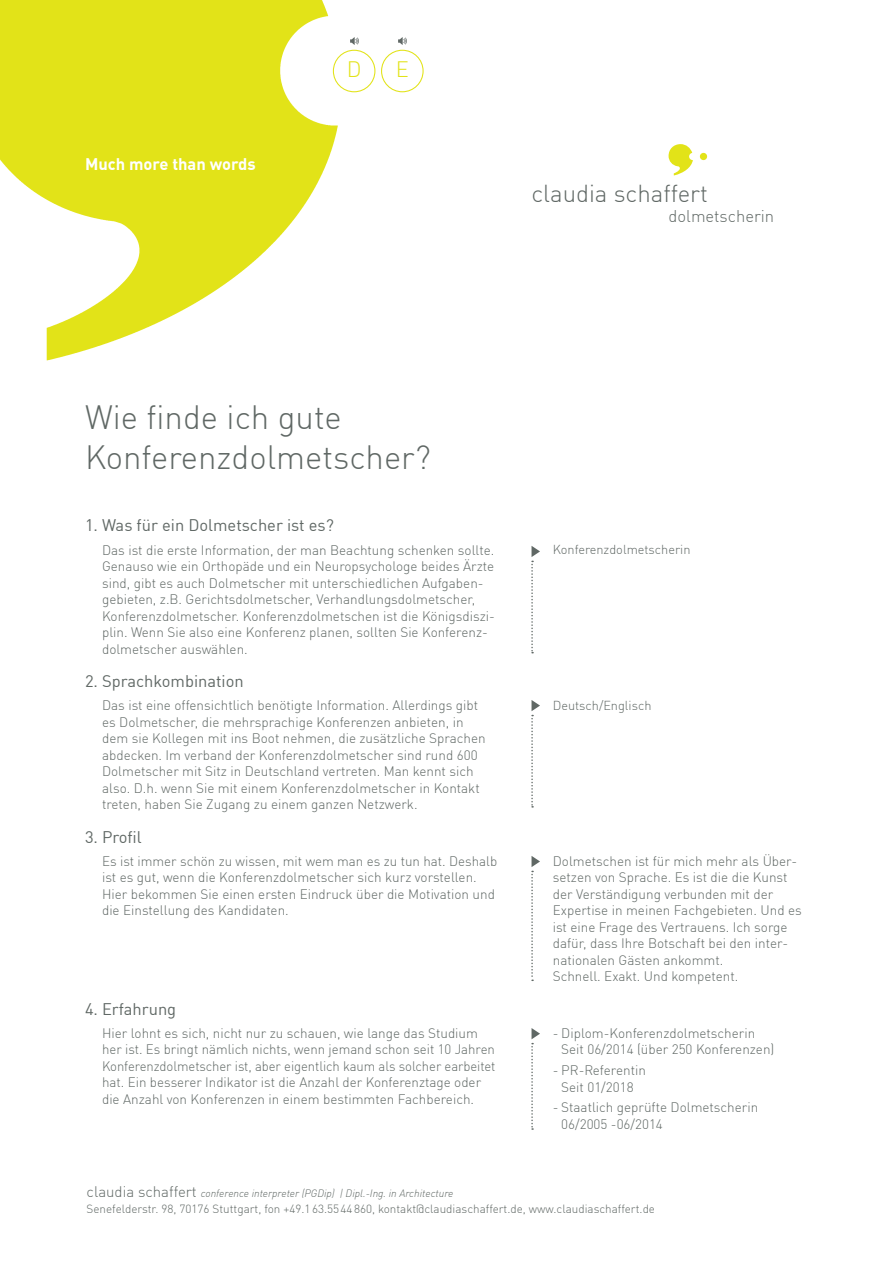
<style>
.page{position:relative;width:893px;height:1263px;background:#fff}
.page>*{position:absolute;margin:0;border:0;box-sizing:border-box;transform-origin:0 0}
.t1{font:300 33px/39.6px "DIN Offc Pro";color:#606865}
.t2{font:300 24px "DIN Offc Pro";color:#606865}
.t3{font:300 21.9px "DIN Offc Pro";color:#e2e318}
.t4{font:300 16.65px "DIN Offc Pro";color:#606865}
.t5{font:16.5px "DIN Offc Pro";color:#606865}
.t6{font:700 16.5px "DIN Offc Pro";color:#fff}
.t7{font:300 13.5px/16.5px "DIN Offc Pro";color:#606865}
.t8{font:300 12.75px "DIN Offc Pro";color:#606865}
.t9{font:300 11.7px "DIN Offc Pro";color:#606865}
.t10{font:italic 300 10.5px "DIN Offc Pro";color:#606865}
.s1{font-style:normal;font-size:15px}
</style>
<div class="page">
<img style="left:0;top:0;width:422px;height:361px">
<div style="left:700px;top:153px;width:7px;height:7px;background:#e2e318;border-radius:50%"></div>
<svg style="left:669px;top:144px;width:24px;height:32px"></svg>
<svg style="left:531px;top:546px;width:9px;height:107px"></svg>
<svg style="left:531px;top:700px;width:9px;height:107px"></svg>
<svg style="left:531px;top:856px;width:9px;height:125px"></svg>
<svg style="left:531px;top:1028px;width:9px;height:102px"></svg>
<div style="left:333px;top:50px;width:42px;height:42px;border:1px solid #e2e318;border-radius:50%"></div>
<div style="left:381px;top:50px;width:43px;height:42px;border:1px solid #e2e318;border-radius:50%"></div>
<svg style="left:350px;top:37px;width:8px;height:7px"></svg>
<svg style="left:398px;top:37px;width:8px;height:7px"></svg>
<p class="t6" style="left:85px;top:150px;width:172px">Much more than words</p>
<h3 class="t3" style="left:347px;top:52px;width:16px">D</h3>
<h3 class="t3" style="left:396px;top:52px;width:15px">E</h3>
<h1 class="t1" style="left:85px;top:395px;width:347px">Wie finde ich gute<br>Konferenzdolmetscher?</h1>
<h2 class="t2" style="left:531px;top:175px;width:178px">claudia schaffert</h2>
<p class="t4" style="left:668px;top:203px;width:107px">dolmetscherin</p>
<p class="t5" style="left:85px;top:512px;width:250px">1. Was für ein Dolmetscher ist es?</p>
<p class="t7" style="left:102px;top:540px;width:394px">Das ist die erste Information, der man Beachtung schenken sollte.<br>Genauso wie ein Orthopäde und ein Neuropsychologe beides Ärzte sind, gibt es auch Dolmetscher mit unterschiedlichen Aufgaben&shy;gebieten, z.B. Gerichtsdolmetscher, Verhandlungsdolmetscher, Konferenzdolmetscher. Konferenzdolmetschen ist die Königsdiszi&shy;plin. Wenn Sie also eine Konferenz planen, sollten Sie Konferenz&shy;dolmetscher auswählen.</p>
<p class="t8" style="left:553px;top:540px;width:139px">Konferenzdolmetscherin</p>
<p class="t5" style="left:85px;top:668px;width:160px">2. Sprachkombination</p>
<p class="t7" style="left:102px;top:696px;width:385px">Das ist eine offensichtlich benötigte Information. Allerdings gibt es Dolmetscher, die mehrsprachige Konferenzen anbieten, in dem sie Kollegen mit ins Boot nehmen, die zusätzliche Sprachen abdecken. Im verband der Konferenzdolmetscher sind rund 600<br>Dolmetscher mit Sitz in Deutschland vertreten. Man kennt sich also. D.h. wenn Sie mit einem Konferenzdolmetscher in Kontakt treten, haben Sie Zugang zu einem ganzen Netzwerk.</p>
<p class="t8" style="left:553px;top:695px;width:100px">Deutsch/Englisch</p>
<p class="t5" style="left:85px;top:824px;width:58px">3. Profil</p>
<p class="t7" style="left:102px;top:851px;width:397px">Es ist immer schön zu wissen, mit wem man es zu tun hat. Deshalb ist es gut, wenn die Konferenzdolmetscher sich kurz vorstellen.<br>Hier bekommen Sie einen ersten Eindruck über die Motivation und die Einstellung des Kandidaten.</p>
<p class="t7" style="left:553px;top:851px;width:251px">Dolmetschen ist für mich mehr als Über&shy;setzen von Sprache. Es ist die die Kunst der Verständigung verbunden mit der Expertise in meinen Fachgebieten. Und es ist eine Frage des Vertrauens. Ich sorge dafür, dass Ihre Botschaft bei den inter&shy;nationalen Gästen ankommt.<br>Schnell. Exakt. Und kompetent.</p>
<p class="t5" style="left:85px;top:996px;width:93px">4. Erfahrung</p>
<p class="t7" style="left:102px;top:1024px;width:395px">Hier lohnt es sich, nicht nur zu schauen, wie lange das Studium her ist. Es bringt nämlich nichts, wenn jemand schon seit 10 Jahren Konferenzdolmetscher ist, aber eigentlich kaum als solcher earbeitet hat. Ein besserer Indikator ist die Anzahl der Konferenztage oder die Anzahl von Konferenzen in einem bestimmten Fachbereich.</p>
<p class="t7" style="left:561px;top:1023px;width:215px;text-indent:-9px">- Diplom-Konferenzdolmetscherin<br>Seit 06/2014 (über 250 Konferenzen)</p>
<p class="t7" style="left:553px;top:1061px;width:95px;text-align:center">- PR-Referentin<br>Seit 01/2018</p>
<p class="t7" style="left:561px;top:1098px;width:198px;text-indent:-9px">- Staatlich geprüfte Dolmetscherin<br>06/2005 -06/2014</p>
<p class="t10" style="left:87px;top:1185px;width:368px"><span class="s1">claudia schaffert</span> conference interpreter (PGDip) | Dipl.-Ing. in Architecture</p>
<p class="t9" style="left:87px;top:1199px;width:570px">Senefelderstr. 98, 70176 Stuttgart, fon +49.163.5544860, kontakt@claudiaschaffert.de, www.claudiaschaffert.de</p>
</div>
